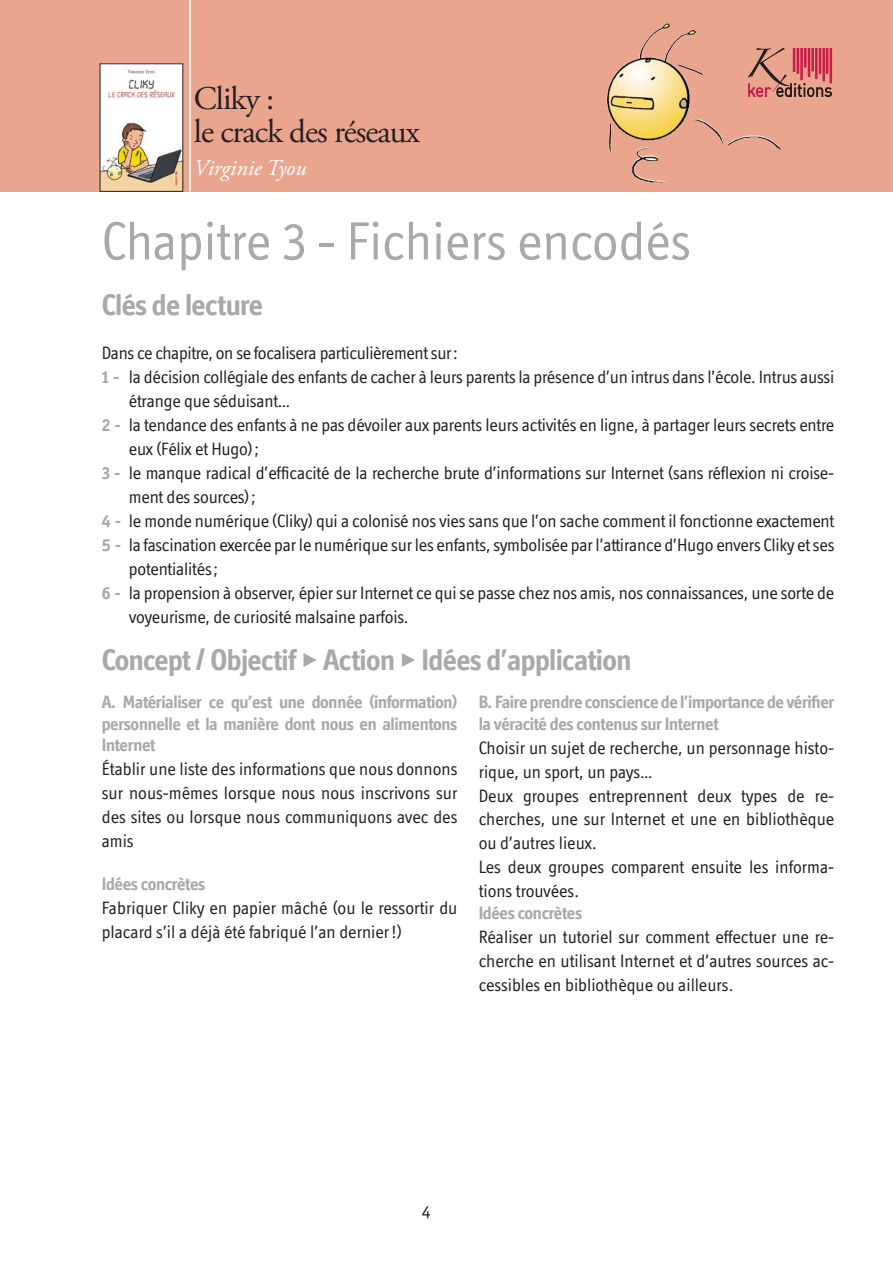
<style>
.page{position:relative;width:893px;height:1263px;background:#fff}
.page>*{position:absolute;margin:0;border:0;box-sizing:border-box;transform-origin:0 0}
.t1{font:54px "Officina Display ITC Std";color:#a8a9ad}
.t2{font:33px/33px "Adobe Garamond Pro";letter-spacing:-.03em;color:#231f20}
.Titre_péda{font:700 30px "Officina Display ITC Std";letter-spacing:-.02em;color:#a8a9ad}
.t3{font:italic 22.5px "Adobe Garamond Pro";color:#fff}
.t4{font:18px/24px "Officina Display ITC Std";letter-spacing:-.01em;color:#231f20}
.Sous-titre_péda{font:700 18px/21.6px "Officina Display ITC Std";letter-spacing:-.02em;color:#a8a9ad;text-align:justify}
.t5{font:18px "Officina Sans";color:#231f20}
.s1{font-weight:700;color:#a8a9ad}
</style>
<div class="page">
<div style="left:0;top:0;width:893px;height:191px;background:#eaa58e"></div>
<img style="left:607px;top:23px;width:89px;height:117px">
<img style="left:102px;top:65px;width:79px;height:125px">
<hr style="left:189px;top:0;width:2px;height:191px;background:#fff">
<svg style="left:748px;top:48px;width:84px;height:49px"></svg>
<hr style="left:793px;top:48px;width:2px;height:24px;background:#cc1c4a">
<h2 class="t2" style="left:194px;top:83px;width:228px">Cliky :<br>le crack des réseaux</h2>
<p class="t3" style="left:194px;top:154px;width:114px">Virginie Tyou</p>
<p class="t1" style="left:102px;top:210px;width:591px">Chapitre 3 - Fichiers encodés</p>
<p class="Titre_péda" style="left:102px;top:288px;width:163px">Clés de lecture</p>
<p class="t4" style="left:102px;top:340px;width:357px">Dans ce chapitre, on se focalisera particulièrement sur:</p>
<p class="t4" style="left:129px;top:364px;width:707px;text-indent:-27px"><span class="s1">1 -</span> la décision collégiale des enfants de cacher à leurs parents la présence d’un intrus dans l’école. Intrus aussi étrange que séduisant…</p>
<p class="t4" style="left:129px;top:412px;width:707px;text-indent:-27px"><span class="s1">2 -</span> la tendance des enfants à ne pas dévoiler aux parents leurs activités en ligne, à partager leurs secrets entre eux (Félix et Hugo);</p>
<p class="t4" style="left:129px;top:460px;width:707px;text-indent:-27px"><span class="s1">3 -</span> le manque radical d’efficacité de la recherche brute d’informations sur Internet (sans réflexion ni croise&shy;ment des sources);</p>
<p class="t4" style="left:102px;top:508px;width:734px"><span class="s1">4 -</span> le monde numérique (Cliky) qui a colonisé nos vies sans que l’on sache comment il fonctionne exactement</p>
<p class="t4" style="left:129px;top:532px;width:707px;text-indent:-27px"><span class="s1">5 -</span> la fascination exercée par le numérique sur les enfants, symbolisée par l’attirance d’Hugo envers Cliky et ses potentialités;</p>
<p class="t4" style="left:129px;top:580px;width:707px;text-indent:-27px"><span class="s1">6 -</span> la propension à observer, épier sur Internet ce qui se passe chez nos amis, nos connaissances, une sorte de voyeurisme, de curiosité malsaine parfois.</p>
<p class="Titre_péda" style="left:102px;top:643px;width:531px">Concept / Objectif • Action • Idées d’application</p>
<p class="Sous-titre_péda" style="left:102px;top:691px;width:357px">A. Matérialiser ce qu’est une donnée (information) personnelle et la manière dont nous en alimentons Internet</p>
<p class="t4" style="left:102px;top:757px;width:357px;text-align:justify">Établir une liste des informations que nous donnons sur nous-mêmes lorsque nous nous inscrivons sur des sites ou lorsque nous communiquons avec des amis</p>
<p class="Sous-titre_péda" style="left:102px;top:873px;width:105px">Idées concrètes</p>
<p class="t4" style="left:102px;top:896px;width:357px">Fabriquer Cliky en papier mâché (ou le ressortir du placard s’il a déjà été fabriqué l’an dernier!)</p>
<p class="Sous-titre_péda" style="left:479px;top:691px;width:357px">B. Faire prendre conscience de l’importance de vérifier la véracité des contenus sur Internet</p>
<p class="t4" style="left:479px;top:735px;width:357px">Choisir un sujet de recherche, un personnage histo&shy;rique, un sport, un pays…</p>
<p class="t4" style="left:479px;top:783px;width:357px;text-align:justify">Deux groupes entreprennent deux types de re&shy;cherches, une sur Internet et une en bibliothèque ou d’autres lieux.</p>
<p class="t4" style="left:479px;top:855px;width:357px">Les deux groupes comparent ensuite les informa&shy;tions trouvées.</p>
<p class="Sous-titre_péda" style="left:479px;top:902px;width:105px">Idées concrètes</p>
<p class="t4" style="left:479px;top:925px;width:357px;text-align:justify">Réaliser un tutoriel sur comment effectuer une re&shy;cherche en utilisant Internet et d’autres sources ac&shy;cessibles en bibliothèque ou ailleurs.</p>
<p class="t5" style="left:422px;top:1202px;width:10px">4</p>
</div>
